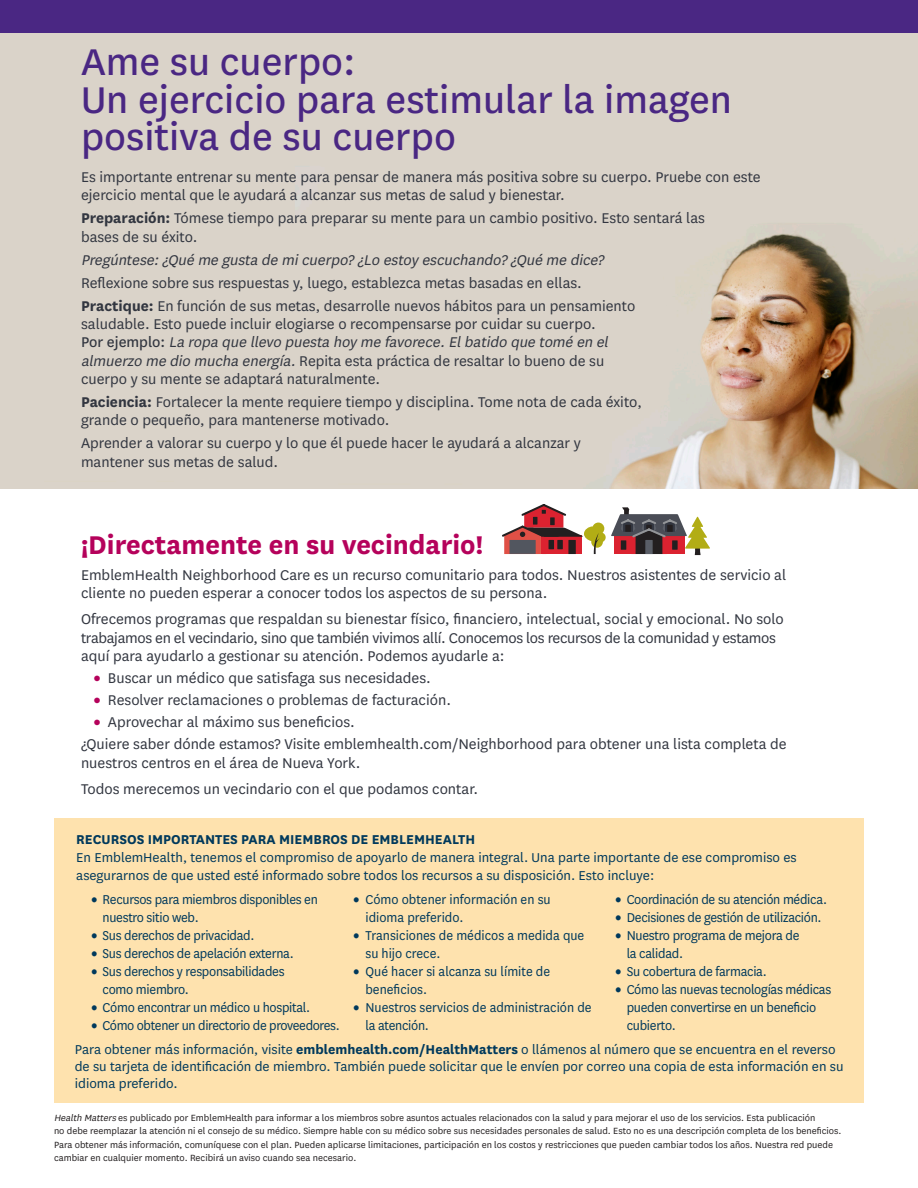
<style>
.page{position:relative;width:918px;height:1188px;background:#fff}
.page>*{position:absolute;margin:0;border:0;box-sizing:border-box;transform-origin:0 0}
.article_title_30pt_f{font:43.5px/37.5px "National";color:#4a2783}
.article_title_20pt{font:700 30px "National";color:#b5025b}
.body_9_5pt{font:16.5px/18.3px "National";color:#323640}
.body_9_5pt-2{font:italic 16.5px "National";color:#323640}
.body_9_5pt-3{font:15px/18px "National";letter-spacing:-.005em;color:#00395c;scale:.95 1}
.body_9_5pt-4{font:15px/17.2px "National";letter-spacing:-.005em;color:#00395c}
.article_subhead_11pt{font:700 15px "National";color:#00395c}
.body_9_5pt-5{font:15px "National";letter-spacing:-.025em;color:#00395c;scale:.95 1}
.t1{font:10.5px/13.5px "National";color:#231f20}
.s1{font-weight:700}
.s2{font-style:inherit}
.s3{font-style:italic}
.s4{font-weight:900;color:#b5025b}
.s5{font-weight:900}
</style>
<div class="page">
<img style="left:0;top:33px;width:918px;height:456px">
<div style="left:0;top:0;width:918px;height:33px;background:#4a2783"></div>
<div style="left:54px;top:818px;width:810px;height:284px;background:#fee2ae"></div>
<svg style="left:502px;top:504px;width:208px;height:51px"></svg>
<p class="article_title_30pt_f" style="left:81px;top:41px;width:653px">Ame su cuerpo:<br>Un ejercicio para estimular la imagen positiva de su cuerpo</p>
<p class="body_9_5pt" style="left:81px;top:167px;width:681px">Es importante entrenar su mente para pensar de manera más positiva sobre su cuerpo. Pruebe con este ejercicio mental que le ayudará a alcanzar sus metas de salud y bienestar.</p>
<p class="body_9_5pt" style="left:81px;top:208px;width:626px"><span class="s1">Preparación:</span> Tómese tiempo para preparar su mente para un cambio positivo. Esto sentará las bases de su éxito.</p>
<p class="body_9_5pt-2" style="left:81px;top:249px;width:528px">Pregúntese:¿Qué me gusta de micuerpo?¿Lo estoy escuchando?¿Qué me dice?</p>
<p class="body_9_5pt" style="left:81px;top:273px;width:502px">Reflexione sobre sus respuestas y, luego, establezca metas basadas en ellas.</p>
<p class="body_9_5pt" style="left:81px;top:296px;width:556px"><span class="s1">Practique:</span> En función de sus metas, desarrolle nuevos hábitos para un pensamiento saludable. Esto puede incluir elogiarse o recompensarse por cuidar su cuerpo.<br><span class="s2">P o r ej e m p l o :</span> <span class="s3">La ropa que llevo puesta hoy me favorece.Elbatido que tomé en el almuerzo me dio mucha energía.</span>Repita esta práctica de resaltar lo bueno de su cuerpo y su mente se adaptará naturalmente.</p>
<p class="body_9_5pt" style="left:81px;top:392px;width:563px"><span class="s1">Paciencia:</span> Fortalecer la mente requiere tiempo y disciplina. Tome nota de cada éxito, grande o pequeño, para mantenerse motivado.</p>
<p class="body_9_5pt" style="left:81px;top:433px;width:501px">Aprender a valorar su cuerpo y lo que él puede hacer le ayudará a alcanzar y mantener sus metas de salud.</p>
<p class="article_title_20pt" style="left:81px;top:524px;width:403px">¡Directamente en su vecindario!</p>
<p class="body_9_5pt" style="left:81px;top:565px;width:707px;line-height:18.8px">EmblemHealth Neighborhood Care es un recurso comunitario para todos. Nuestros asistentes de servicio al cliente no pueden esperar a conocer todos los aspectos de su persona.</p>
<p class="body_9_5pt" style="left:81px;top:609px;width:704px;line-height:18.8px">Ofrecemos programas que respaldan su bienestar físico, financiero, intelectual, social y emocional. No solo trabajamos en el vecindario, sino que también vivimos allí. Conocemos los recursos de la comunidad y estamos aquí para ayudarlo a gestionar su atención. Podemos ayudarle a:</p>
<p class="body_9_5pt" style="left:94px;top:669px;width:338px"><span class="s4">•</span> Buscar un médico que satisfaga sus necesidades.</p>
<p class="body_9_5pt" style="left:94px;top:691px;width:359px"><span class="s4">•</span> Resolver reclamaciones o problemas de facturación.</p>
<p class="body_9_5pt" style="left:94px;top:713px;width:262px"><span class="s4">•</span> Aprovechar al máximo sus beneficios.</p>
<p class="body_9_5pt" style="left:81px;top:734px;width:707px;line-height:18.8px">¿Quiere saber dónde estamos? Visite emblemhealth.com/Neighborhood para obtener una lista completa de nuestros centros en el área de Nueva York.</p>
<p class="body_9_5pt" style="left:81px;top:779px;width:399px">Todos merecemos un vecindario con el que podamos contar.</p>
<p class="article_subhead_11pt" style="left:76px;top:828px;width:400px">RECURSOS IMPORTANTES PARA MIEMBROS DE EMBLEMHEALTH</p>
<p class="body_9_5pt-4" style="left:76px;top:847px;width:722px;line-height:18px">En EmblemHealth, tenemos el compromiso de apoyarlo de manera integral. Una parte importante de ese compromiso es asegurarnos de que usted esté informado sobre todos los recursos a su disposición. Esto incluye:</p>
<p class="body_9_5pt-3" style="left:103px;top:890px;width:228px;text-indent:-11px"><span class="s5">•</span> Recursos para miembros disponibles en nuestro sitio web.</p>
<p class="body_9_5pt-3" style="left:91px;top:926px;width:173px"><span class="s5">•</span> Sus derechos de privacidad.</p>
<p class="body_9_5pt-3" style="left:91px;top:944px;width:215px"><span class="s5">•</span> Sus derechos de apelación externa.</p>
<p class="body_9_5pt-3" style="left:103px;top:962px;width:193px;text-indent:-11px"><span class="s5">•</span> Sus derechos y responsabilidades como miembro.</p>
<p class="body_9_5pt-3" style="left:91px;top:998px;width:232px"><span class="s5">•</span> Cómo encontrar un médico u hospital.</p>
<p class="body_9_5pt-5" style="left:91px;top:1016px;width:263px"><span class="s5">•</span> Cómo obtener un directorio de proveedores.</p>
<p class="article_subhead_11pt" style="left:76px;top:887px;width:400px">RECURSOS IMPORTANTES PARA MIEMBROS DE EMBLEMHEALTH</p>
<p class="body_9_5pt-3" style="left:365px;top:890px;width:196px;text-indent:-12px"><span class="s5">•</span> Cómo obtener información en su idioma preferido.</p>
<p class="body_9_5pt-3" style="left:365px;top:926px;width:232px;text-indent:-12px"><span class="s5">•</span> Transiciones de médicos a medida que su hijo crece.</p>
<p class="body_9_5pt-3" style="left:365px;top:962px;width:196px;text-indent:-12px"><span class="s5">•</span> Qué hacer si alcanza su límite de beneficios.</p>
<p class="body_9_5pt-3" style="left:365px;top:998px;width:240px;text-indent:-12px"><span class="s5">•</span> Nuestros servicios de administración de la atención.</p>
<p class="body_9_5pt-3" style="left:615px;top:890px;width:224px"><span class="s5">•</span> Coordinación de su atención médica.</p>
<p class="body_9_5pt-3" style="left:615px;top:908px;width:219px"><span class="s5">•</span> Decisiones de gestión de utilización.</p>
<p class="body_9_5pt-3" style="left:627px;top:926px;width:183px;text-indent:-11px"><span class="s5">•</span> Nuestro programa de mejora de la calidad.</p>
<p class="body_9_5pt-3" style="left:615px;top:962px;width:161px"><span class="s5">•</span> Su cobertura de farmacia.</p>
<p class="body_9_5pt-3" style="left:627px;top:980px;width:217px;text-indent:-11px"><span class="s5">•</span> Cómo las nuevas tecnologías médicas pueden convertirse en un beneficio cubierto.</p>
<p class="body_9_5pt-4" style="left:75px;top:1040px;width:770px">Para obtener más información, visite <span class="s1">emblemhealth.com/HealthMatters</span> o llámenos al número que se encuentra en el reverso de su tarjeta de identificación de miembro. También puede solicitar que le envíen por correo una copia de esta información en su idioma preferido.</p>
<p class="t1" style="left:54px;top:1110px;width:789px"><span class="s3">Health Matters</span> es publicado por EmblemHealth para informar a los miembros sobre asuntos actuales relacionados con la salud y para mejorar el uso de los servicios. Esta publicación<br>no debe reemplazar la atención ni el consejo de su médico. Siempre hable con su médico sobre sus necesidades personales de salud. Esto no es una descripción completa de los beneficios.<br>Para obtener más información, comuníquese con el plan. Pueden aplicarse limitaciones, participación en los costos y restricciones que pueden cambiar todos los años. Nuestra red puede cambiar en cualquier momento. Recibirá un aviso cuando sea necesario.</p>
</div>
